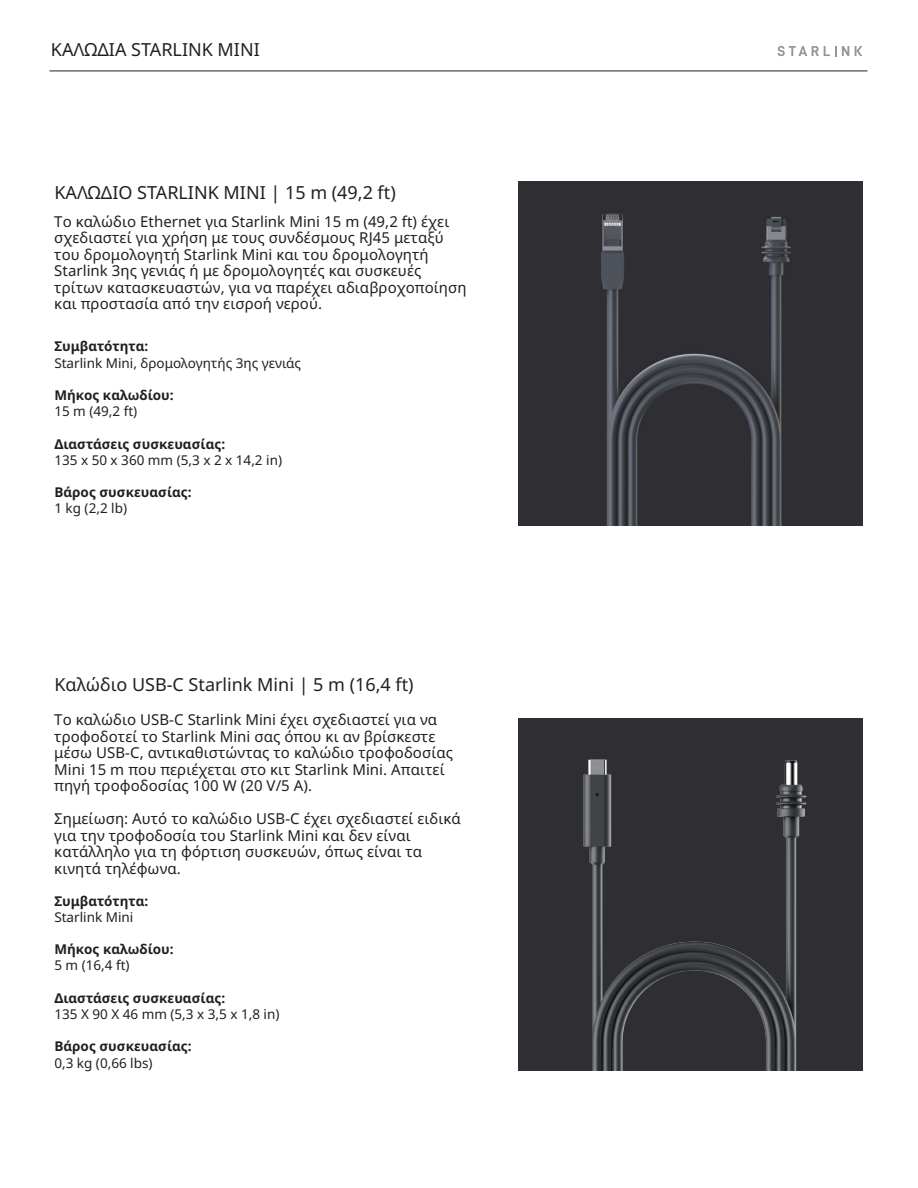
<style>
.page{position:relative;width:918px;height:1188px;background:#fff}
.page>*{position:absolute;margin:0;border:0;box-sizing:border-box;transform-origin:0 0}
.t1{font:18px "Noto Sans";color:#231f20}
.t2{font:15px/16.5px "Noto Sans";letter-spacing:.005em;color:#231f20}
.t3{font:13.5px "Noto Sans";color:#231f20}
.t4{font:700 13.5px "Noto Sans";color:#231f20}
</style>
<div class="page">
<img style="left:518px;top:182px;width:344px;height:344px">
<svg style="left:778px;top:46px;width:71px;height:10px"></svg>
<svg style="left:855px;top:46px;width:7px;height:10px"></svg>
<hr style="left:50px;top:71px;width:817px;height:1px;background:#231f20">
<img style="left:518px;top:718px;width:345px;height:353px">
<p class="t1" style="left:51px;top:39px;width:210px">ΚΑΛΩΔΙΑ STARLINK ΜΙΝΙ</p>
<p class="t1" style="left:54px;top:182px;width:343px">ΚΑΛΩΔΙΟ STARLINK MINI | 15 m (49,2 ft)</p>
<p class="t2" style="left:54px;top:213px;width:414px">Το καλώδιο Ethernet για Starlink Mini 15 m (49,2 ft) έχει σχεδιαστεί για χρήση με τους συνδέσμους RJ45 μεταξύ του δρομολογητή Starlink Mini και του δρομολογητή Starlink 3ης γενιάς ή με δρομολογητές και συσκευές τρίτων κατασκευαστών, για να παρέχει αδιαβροχοποίηση και προστασία από την εισροή νερού.</p>
<p class="t4" style="left:54px;top:339px;width:96px">Συμβατότητα:</p>
<p class="t3" style="left:54px;top:355px;width:248px">Starlink Mini, δρομολογητής 3ης γενιάς</p>
<p class="t4" style="left:54px;top:387px;width:121px">Μήκος καλωδίου:</p>
<p class="t3" style="left:54px;top:404px;width:84px">15 m (49,2 ft)</p>
<p class="t4" style="left:54px;top:436px;width:172px">Διαστάσεις συσκευασίας:</p>
<p class="t3" style="left:54px;top:452px;width:229px">135 x 50 x 360 mm (5,3 x 2 x 14,2 in)</p>
<p class="t4" style="left:54px;top:485px;width:139px">Βάρος συσκευασίας:</p>
<p class="t3" style="left:54px;top:501px;width:74px">1 kg (2,2 lb)</p>
<p class="t1" style="left:54px;top:674px;width:361px">Καλώδιο USB-C Starlink Mini | 5 m (16,4 ft)</p>
<p class="t2" style="left:54px;top:712px;width:400px">Το καλώδιο USB-C Starlink Mini έχει σχεδιαστεί για να τροφοδοτεί το Starlink Mini σας όπου κι αν βρίσκεστε μέσω USB-C, αντικαθιστώντας το καλώδιο τροφοδοσίας Mini 15 m που περιέχεται στο κιτ Starlink Mini. Απαιτεί πηγή τροφοδοσίας 100 W (20 V/5 A).</p>
<p class="t2" style="left:54px;top:811px;width:408px">Σημείωση: Αυτό το καλώδιο USB-C έχει σχεδιαστεί ειδικά για την τροφοδοσία του Starlink Mini και δεν είναι κατάλληλο για τη φόρτιση συσκευών, όπως είναι τα κινητά τηλέφωνα.</p>
<p class="t4" style="left:54px;top:893px;width:96px">Συμβατότητα:</p>
<p class="t3" style="left:54px;top:909px;width:81px">Starlink Mini</p>
<p class="t4" style="left:54px;top:942px;width:121px">Μήκος καλωδίου:</p>
<p class="t3" style="left:54px;top:958px;width:77px">5 m (16,4 ft)</p>
<p class="t4" style="left:54px;top:990px;width:172px">Διαστάσεις συσκευασίας:</p>
<p class="t3" style="left:54px;top:1006px;width:227px">135 X 90 X 46 mm (5,3 x 3,5 x 1,8 in)</p>
<p class="t4" style="left:54px;top:1039px;width:139px">Βάρος συσκευασίας:</p>
<p class="t3" style="left:54px;top:1055px;width:100px">0,3 kg (0,66 lbs)</p>
</div>
